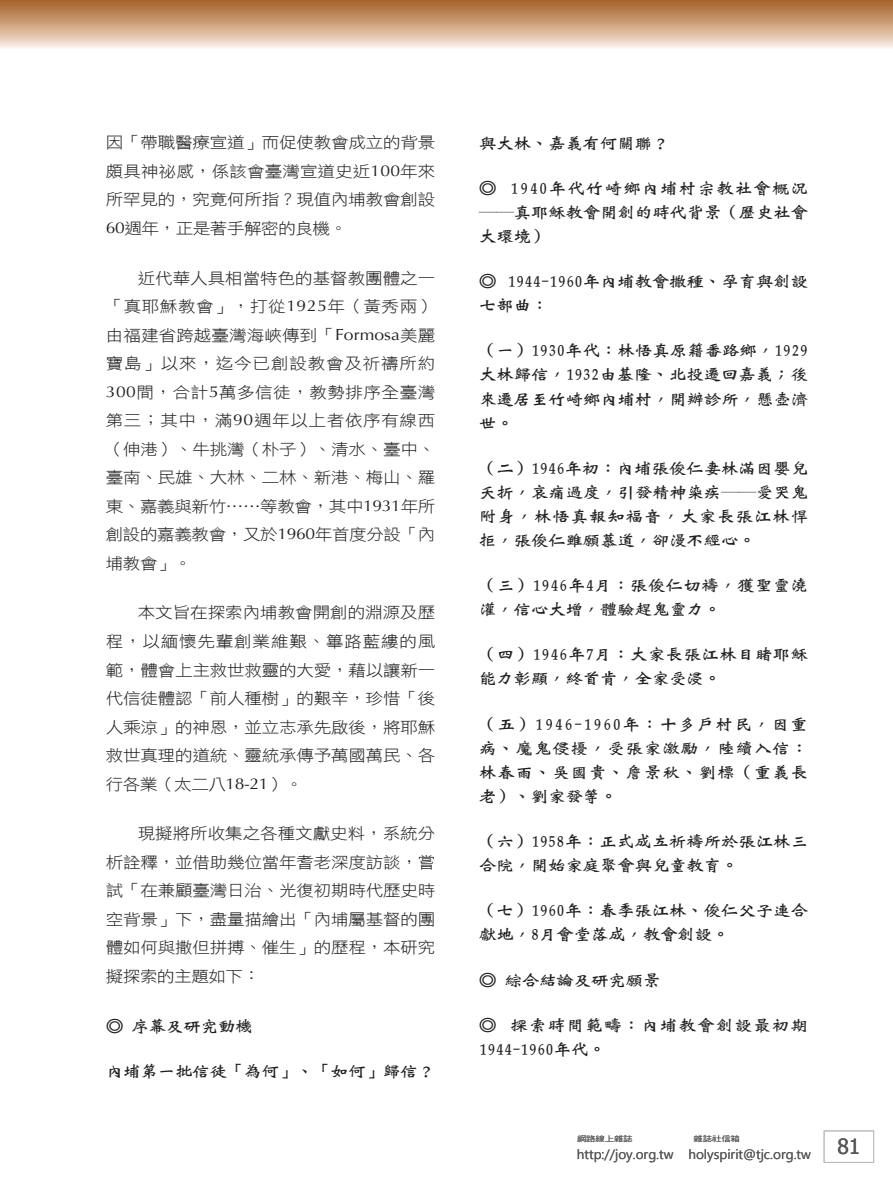
<style>
.page{position:relative;width:893px;height:1191px;background:#fff}
.page>*{position:absolute;margin:0;border:0;box-sizing:border-box;transform-origin:0 0}
.t1{font:21px "Tahoma";color:#57585a}
.Normal經文{font:16.2px/24px "DF Wei Bei W7 WIN BF";letter-spacing:-.035em;color:#231f20;text-align:justify;scale:1.11 1}
.Normal經文-2{font:16.2px/24px "DF Wei Bei W7 WIN BF";letter-spacing:-.01em;color:#231f20;scale:1.11 1}
.Normal經文-3{font:16.2px/24px "DF Wei Bei W7 WIN BF";letter-spacing:.04em;color:#231f20;scale:1.11 1}
.t2{font:15.75px/28.5px "DF Hei W3 WIN BF";letter-spacing:-.01em;color:#231f20;text-align:justify;scale:1.11 1}
.t3{font:13.5px "Segoe UI";color:#57585a}
.t4{font:7.5px "DF Hei W5 WIN BF";letter-spacing:-.015em;color:#57585a;scale:1.25 1}
.s1{font-family:"Optima"}
</style>
<div class="page">
<div style="left:0;top:0;width:893px;height:50px;background:linear-gradient(to bottom,#a35d23,#faf0e6)"></div>
<div style="left:824px;top:1130px;width:50px;height:32px;border:1px solid #bcbdc0"></div>
<p class="t2" style="left:106px;top:128px;width:298px">因「帶職醫療宣道」而促使教會成立的背景頗具神祕感，係該會臺灣宣道史近<span class="s1">100</span>年來所罕見的，究竟何所指？現值內埔教會創設<span class="s1">60</span>週年，正是著手解密的良機。</p>
<p class="t2" style="left:106px;top:263px;width:298px;text-indent:32px">近代華人具相當特色的基督教團體之一「真耶穌教會」，打從<span class="s1">1925</span>年（黃秀兩）由福建省跨越臺灣海峽傳到「<span class="s1">Formosa</span>美麗寶島」以來，迄今已創設教會及祈禱所約<span class="s1">300</span>間，合計<span class="s1">5</span>萬多信徒，教勢排序全臺灣第三；其中，滿<span class="s1">90</span>週年以上者依序有線西（伸港）、牛挑灣（朴子）、清水、臺中、臺南、民雄、大林、二林、新港、梅山、羅東、嘉義與新竹……等教會，其中<span class="s1">1931</span>年所創設的嘉義教會，又於<span class="s1">1960</span>年首度分設「內埔教會」。</p>
<p class="t2" style="left:106px;top:598px;width:298px;text-indent:32px">本文旨在探索內埔教會開創的淵源及歷程，以緬懷先輩創業維艱、篳路藍縷的風範，體會上主救世救靈的大愛，藉以讓新一代信徒體認「前人種樹」的艱辛，珍惜「後人乘涼」的神恩，並立志承先啟後，將耶穌救世真理的道統、靈統承傳予萬國萬民、各行各業（太二八<span class="s1">18-21</span>）。</p>
<p class="t2" style="left:106px;top:819px;width:298px;text-indent:32px">現擬將所收集之各種文獻史料，系統分析詮釋，並借助幾位當年耆老深度訪談，嘗試「在兼顧臺灣日治、光復初期時代歷史時空背景」下，盡量描繪出「內埔屬基督的團體如何與撒但拼搏、催生」的歷程，本研究擬探索的主題如下：</p>
<p class="Normal經文" style="left:106px;top:1014px;width:134px">◎ 序幕及研究動機</p>
<p class="Normal經文" style="left:106px;top:1059px;width:298px">內埔第一批信徒「為何」、「如何」歸信？</p>
<p class="Normal經文" style="left:479px;top:131px;width:173px">與大林、嘉義有何關聯？</p>
<p class="Normal經文" style="left:479px;top:176px;width:298px">◎ 1940年代竹崎鄉內埔村宗教社會概況──真耶穌教會開創的時代背景（歷史社會大環境）</p>
<p class="Normal經文" style="left:479px;top:269px;width:298px">◎ 1944-1960年內埔教會撒種、孕育與創設七部曲：</p>
<p class="Normal經文" style="left:479px;top:338px;width:298px">（一）1930年代：林悟真原籍番路鄉，1929大林歸信，1932由基隆、北投遷回嘉義；後來遷居至竹崎鄉內埔村，開辦診所，懸壺濟世。</p>
<p class="Normal經文" style="left:479px;top:456px;width:298px">（二）1946年初：內埔張俊仁妻林滿因嬰兒夭折，哀痛過度，引發精神染疾──愛哭鬼附身，林悟真報知福音，大家長張江林悍拒，張俊仁雖願慕道，卻漫不經心。</p>
<p class="Normal經文-2" style="left:479px;top:573px;width:298px">（三）1946年4月：張俊仁切禱，獲聖靈澆灌，信心大增，體驗趕鬼靈力。</p>
<p class="Normal經文-2" style="left:479px;top:642px;width:298px">（四）1946年7月：大家長張江林目睹耶穌能力彰顯，終首肯，全家受浸。</p>
<p class="Normal經文" style="left:479px;top:712px;width:298px">（五）1946-1960年：十多戶村民，因重病、魔鬼侵擾，受張家激勵，陸續入信：林春雨、吳國貴、詹景秋、劉標（重義長老）、劉家發等。</p>
<p class="Normal經文" style="left:479px;top:829px;width:298px">（六）1958年：正式成立祈禱所於張江林三合院，開始家庭聚會與兒童教育。</p>
<p class="Normal經文" style="left:479px;top:898px;width:298px">（七）1960年：春季張江林、俊仁父子連合獻地，8月會堂落成，教會創設。</p>
<p class="Normal經文" style="left:479px;top:967px;width:165px">◎ 綜合結論及研究願景</p>
<p class="Normal經文-3" style="left:479px;top:1013px;width:298px">◎ 探索時間範疇：內埔教會創設最初期<br>1944-1960年代。</p>
<p class="t4" style="left:577px;top:1135px;width:46px">網路線上雜誌</p>
<p class="t4" style="left:694px;top:1135px;width:39px">雜誌社信箱</p>
<p class="t3" style="left:577px;top:1141px;width:236px">http://joy.org.tw holyspirit@tjc.org.tw</p>
<h1 class="t1" style="left:837px;top:1132px;width:24px">81</h1>
</div>
